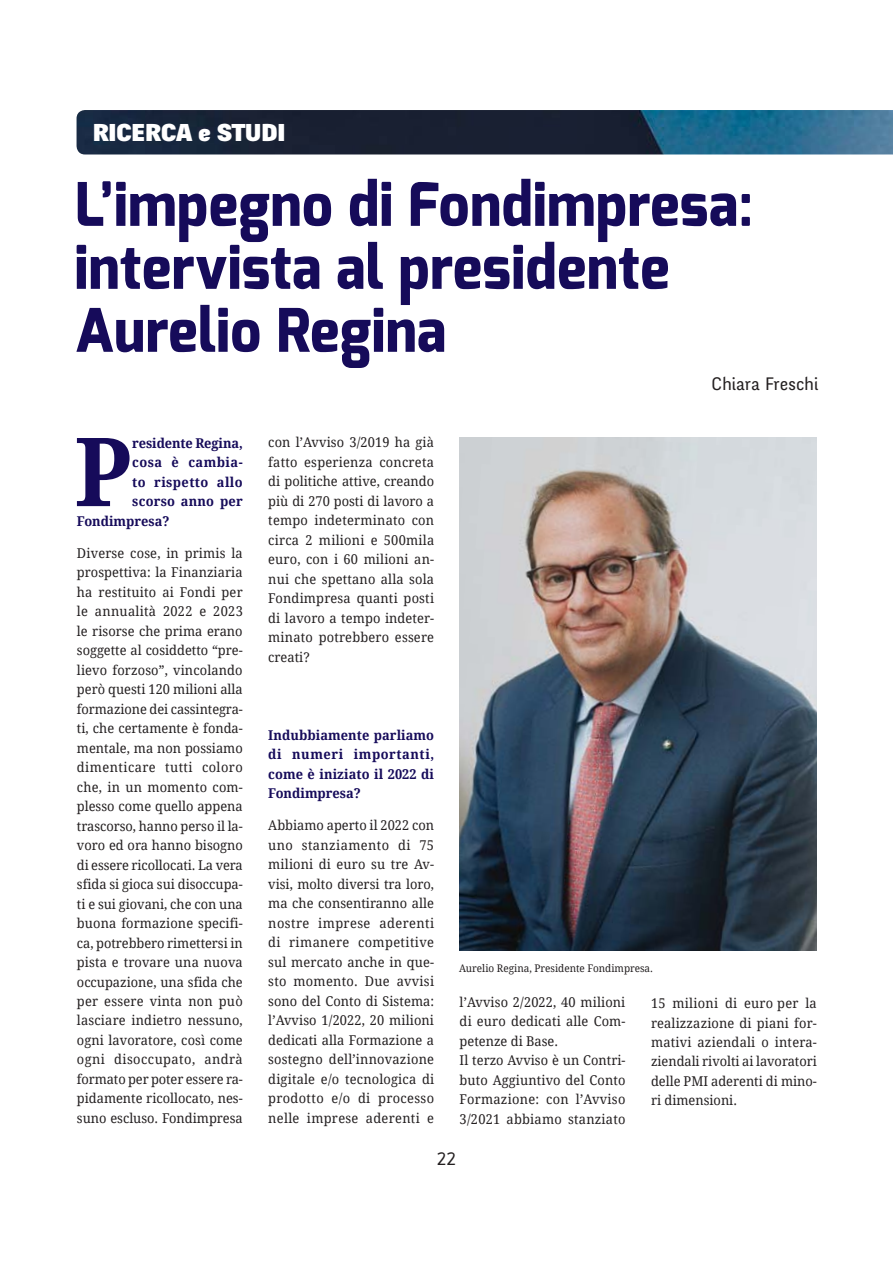
<style>
.page{position:relative;width:893px;height:1263px;background:#fff}
.page>*{position:absolute;margin:0;border:0;box-sizing:border-box;transform-origin:0 0}
.t1{font:700 95.4px "Droid Serif";color:#160b5a;scale:.95 1}
.t2{font:800 60px/63px "Exo";letter-spacing:.01em;color:#160b5a;scale:.93 1}
.t3{font:900 24px "Fengardo Neue";color:#fff;scale:1.11 1}
.t4{font:18px "Fengardo Neue";color:#231f20}
.t5{font:18px "Ruda";color:#231f20}
.t6{font:13.5px/19.5px "Droid Serif";letter-spacing:.01em;color:#231f20;text-align:justify;scale:.95 1}
.t7{font:700 13.5px/19.5px "Droid Serif";letter-spacing:.005em;color:#160b5a;text-align:justify;scale:.95 1}
.t8{font:700 13.5px "Droid Serif";letter-spacing:.03em;color:#160b5a;scale:.95 1}
.t9{font:700 13.5px "Droid Serif";letter-spacing:.035em;color:#160b5a;scale:.95 1}
.t10{font:10.5px "Droid Serif";color:#231f20;scale:.95 1}
</style>
<div class="page">
<img style="left:77px;top:110px;width:815px;height:45px">
<img style="left:459px;top:437px;width:357px;height:513px">
<h3 class="t3" style="left:93px;top:124px;width:175px">RICERCA e STUDI</h3>
<h2 class="t2" style="left:75px;top:178px;width:730px">L’impegno di Fondimpresa: intervista al presidente<br>Aurelio Regina</h2>
<h1 class="t1" style="left:74px;top:418px;width:62px">P</h1>
<p class="t7" style="left:132px;top:433px;width:118px">residente Regina,</p>
<p class="t9" style="left:132px;top:455px;width:118px">cosa è cambia-</p>
<p class="t8" style="left:132px;top:474px;width:118px">to rispetto allo</p>
<p class="t7" style="left:132px;top:492px;width:118px">scorso anno per</p>
<p class="t7" style="left:77px;top:511px;width:99px">Fondimpresa?</p>
<p class="t6" style="left:77px;top:543px;width:176px">Diverse cose, in primis la prospettiva: la Finanziaria ha restituito ai Fondi per le annualità 2022 e 2023 le risorse che prima erano soggette al cosiddetto “pre&shy;lievo forzoso”, vincolando però questi 120 milioni alla formazione dei cassintegra&shy;ti, che certamente è fonda&shy;mentale, ma non possiamo dimenticare tutti coloro che, in un momento com&shy;plesso come quello appena trascorso, hanno perso il la&shy;voro ed ora hanno bisogno di essere ricollocati. La vera sfida si gioca sui disoccupa&shy;ti e sui giovani, che con una buona formazione specifi&shy;ca, potrebbero rimettersi in pista e trovare una nuova occupazione, una sfida che per essere vinta non può lasciare indietro nessuno, ogni lavoratore, così come ogni disoccupato, andrà formato per poter essere ra&shy;pidamente ricollocato, nes&shy;suno escluso. Fondimpresa</p>
<p class="t6" style="left:268px;top:433px;width:176px">con l’Avviso 3/2019 ha già fatto esperienza concreta di politiche attive, creando più di 270 posti di lavoro a tempo indeterminato con circa 2 milioni e 500mila euro, con i 60 milioni an&shy;nui che spettano alla sola Fondimpresa quanti posti di lavoro a tempo indeter&shy;minato potrebbero essere</p>
<h3 class="t4" style="left:711px;top:373px;width:108px">Chiara Freschi</h3>
<p class="t7" style="left:268px;top:725px;width:176px">Indubbiamente parliamo di numeri importanti, come è iniziato il 2022 di Fondimpresa?</p>
<p class="t6" style="left:268px;top:816px;width:176px">Abbiamo aperto il 2022 con uno stanziamento di 75 milioni di euro su tre Av&shy;visi, molto diversi tra loro, ma che consentiranno alle nostre imprese aderenti di rimanere competitive sul mercato anche in que&shy;sto momento. Due avvisi sono del Conto di Sistema: l’Avviso 1/2022, 20 milioni dedicati alla Formazione a sostegno dell’innovazione digitale e/o tecnologica di prodotto e/o di processo nelle imprese aderenti e</p>
<p class="t10" style="left:459px;top:962px;width:206px">Aurelio Regina, Presidente Fondimpresa.</p>
<p class="t6" style="left:459px;top:992px;width:176px;text-align:left">l’Avviso 2/2022, 40 milioni di euro dedicati alle Com&shy;petenze di Base.<br>Il terzo Avviso è un Contri&shy;buto Aggiuntivo del Conto<br>Formazione: con l’Avviso<br>3/2021 abbiamo stanziato</p>
<p class="t6" style="left:651px;top:994px;width:176px">15 milioni di euro per la realizzazione di piani for&shy;mativi aziendali o intera&shy;ziendali rivolti ai lavoratori delle PMI aderenti di mino&shy;ri dimensioni.</p>
<h3 class="t5" style="left:437px;top:1148px;width:21px">22</h3>
</div>
